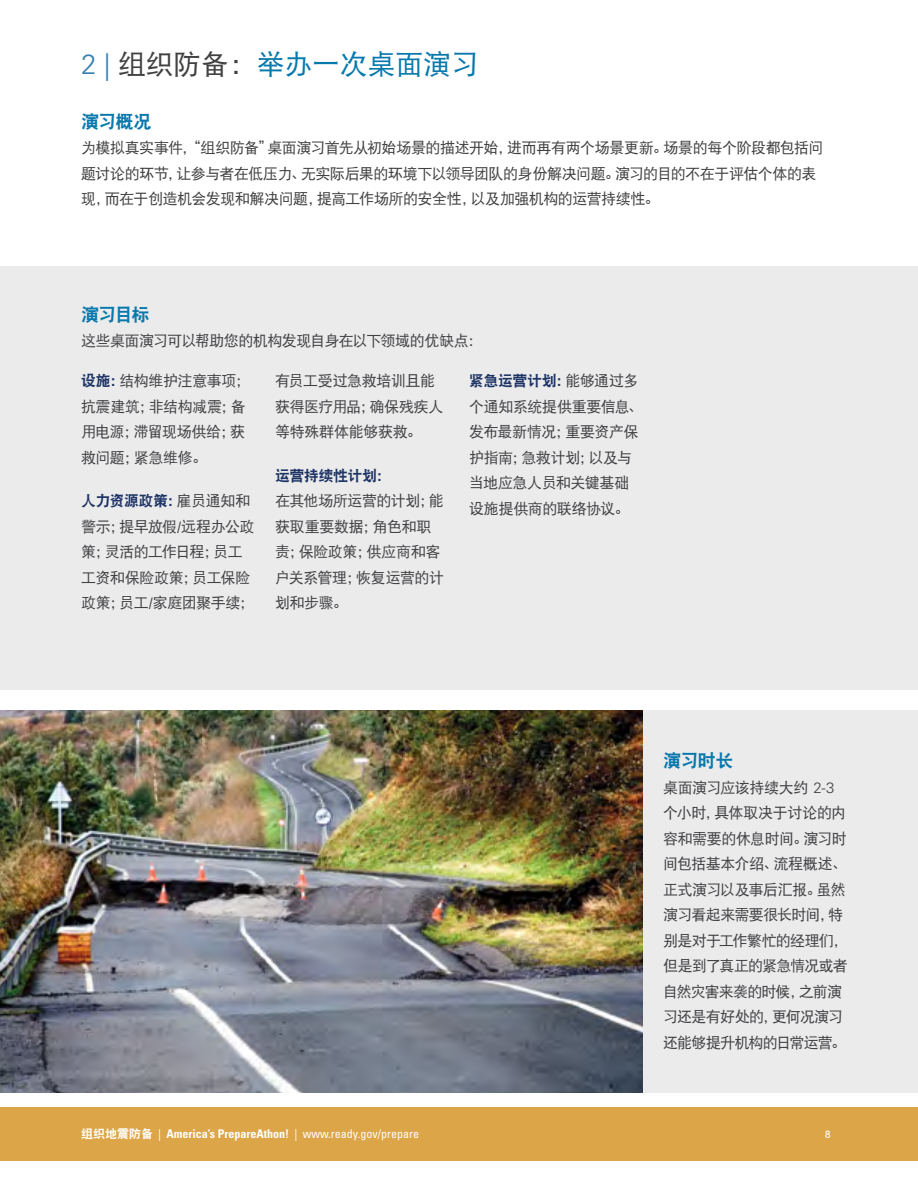
<style>
.page{position:relative;width:918px;height:1188px;background:#fff}
.page>*{position:absolute;margin:0;border:0;box-sizing:border-box;transform-origin:0 0}
.t1{font:27.75px "DF Hei GB W5";color:#0778ac}
.PLAYBOOK__ALL_CAPPED{font:18px "DF Hei GB W9";letter-spacing:-.04em;color:#0778ac}
.Playbook_-_BODY_COPY{font:15px/25.5px "DF Hei GB W5";letter-spacing:-.035em;color:#414042}
.t2{font:condensed 12px "Univers LT Std";color:#fff}
.t3{font:12px "DF Hei GB W5";color:#fff}
.s1{font-family:"Univers LT Std";font-weight:300;color:#3881b3}
.s2{color:#414042}
.s3{font-family:"DF Hei GB W9";color:#1e3465}
.s4{font-family:"Univers LT Std";font-weight:300}
.s5{font-family:"DF Hei GB W9";font-stretch:normal}
.s6{font-weight:700}
</style>
<div class="page">
<div style="left:0;top:267px;width:918px;height:423px;background:#ebebec"></div>
<div style="left:0;top:711px;width:918px;height:382px;background:#ebebec"></div>
<div style="left:0;top:1107px;width:918px;height:54px;background:#dca548"></div>
<img style="left:0;top:711px;width:643px;height:382px">
<p class="t1" style="left:81px;top:49px;width:399px"><span class="s1">2 |</span> <span class="s2">组织防备：</span>举办一次桌面演习</p>
<p class="PLAYBOOK__ALL_CAPPED" style="left:81px;top:111px;width:72px">演习概况</p>
<p class="Playbook_-_BODY_COPY" style="left:81px;top:135px;width:744px">为模拟真实事件，“组织防备”桌面演习首先从初始场景的描述开始，进而再有两个场景更新。场景的每个阶段都包括问题讨论的环节，让参与者在低压力、无实际后果的环境下以领导团队的身份解决问题。演习的目的不在于评估个体的表现，而在于创造机会发现和解决问题，提高工作场所的安全性，以及加强机构的运营持续性。</p>
<p class="PLAYBOOK__ALL_CAPPED" style="left:81px;top:305px;width:70px">演习目标</p>
<p class="Playbook_-_BODY_COPY" style="left:81px;top:328px;width:403px">这些桌面演习可以帮助您的机构发现自身在以下领域的优缺点：</p>
<p class="Playbook_-_BODY_COPY" style="left:81px;top:368px;width:171px"><span class="s3">设施：</span>结构维护注意事项；抗震建筑；非结构减震；备用电源；滞留现场供给；获救问题；紧急维修。</p>
<p class="Playbook_-_BODY_COPY" style="left:81px;top:488px;width:175px"><span class="s3">人力资源政策：</span>雇员通知和警示；提早放假/远程办公政策；灵活的工作日程；员工工资和保险政策；员工保险政策；员工/家庭团聚手续；</p>
<p class="Playbook_-_BODY_COPY" style="left:469px;top:368px;width:175px"><span class="s3">紧急运营计划：</span>能够通过多个通知系统提供重要信息、发布最新情况；重要资产保护指南；急救计划；以及与当地应急人员和关键基础设施提供商的联络协议。</p>
<p class="Playbook_-_BODY_COPY" style="left:275px;top:368px;width:170px">有员工受过急救培训且能获得医疗用品；确保残疾人等特殊群体能够获救。</p>
<p class="Playbook_-_BODY_COPY" style="left:275px;top:463px;width:171px"><span class="s3">运营持续性计划：<br></span>在其他场所运营的计划；能获取重要数据；角色和职责；保险政策；供应商和客户关系管理；恢复运营的计划和步骤。</p>
<p class="PLAYBOOK__ALL_CAPPED" style="left:663px;top:751px;width:72px">演习时长</p>
<p class="Playbook_-_BODY_COPY" style="left:663px;top:774px;width:186px">桌面演习应该持续大约 <span class="s4">2-3</span>个小时，具体取决于讨论的内容和需要的休息时间。演习时间包括基本介绍、流程概述、正式演习以及事后汇报。虽然演习看起来需要很长时间，特别是对于工作繁忙的经理们，但是到了真正的紧急情况或者自然灾害来袭的时候，之前演习还是有好处的，更何况演习还能够提升机构的日常运营。</p>
<p class="t2" style="left:81px;top:1126px;width:340px"><span class="s5">组织地震防备</span> | <span class="s6">America’s PrepareAthon!</span> | www.ready.gov/prepare</p>
<p class="t3" style="left:825px;top:1128px;width:7px">8</p>
</div>
